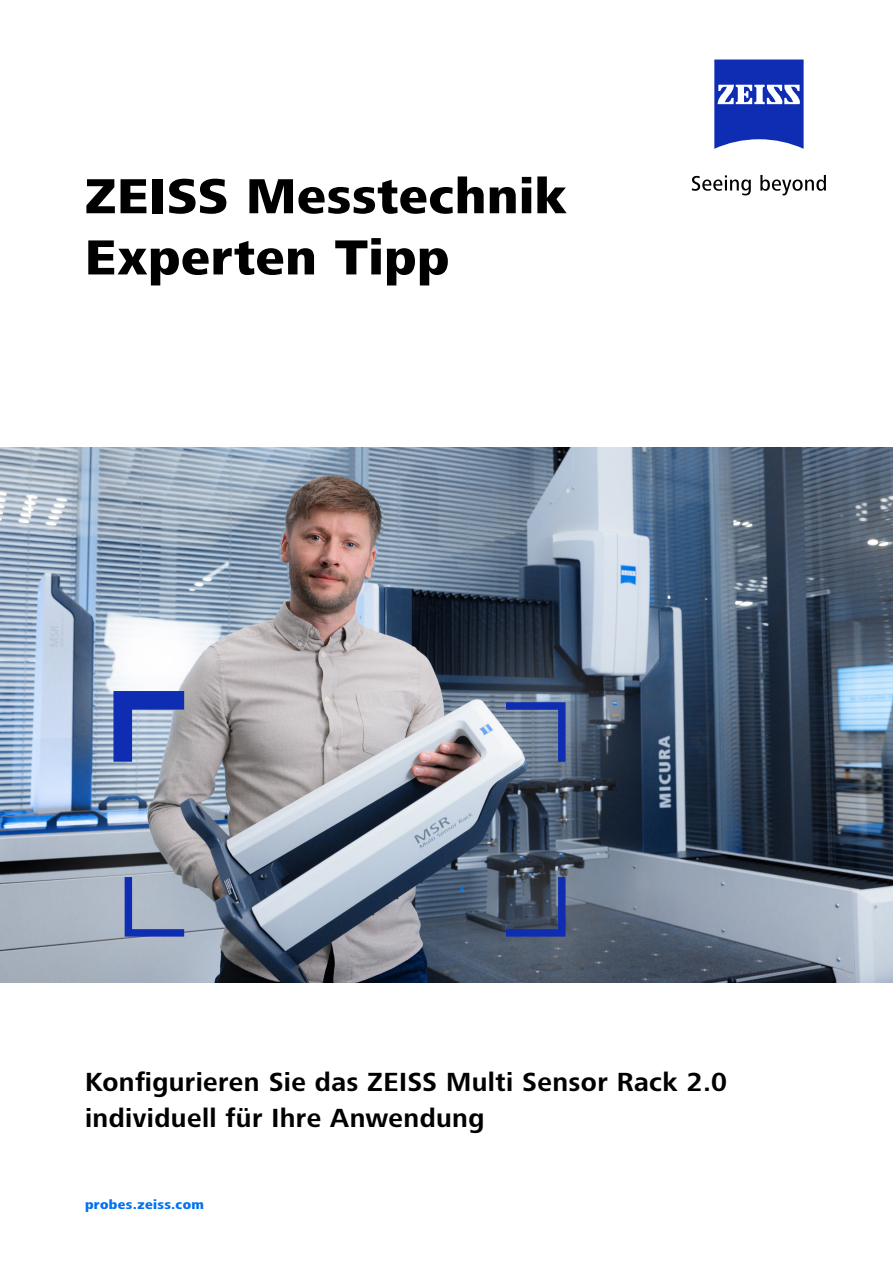
<style>
.page{position:relative;width:893px;height:1263px;background:#fff}
.page>*{position:absolute;margin:0;border:0;box-sizing:border-box;transform-origin:0 0}
.t1{font:800 51px/61.2px "ZEISS Frutiger Next W1 G";letter-spacing:.015em;color:#000}
.t2{font:700 27px/36px "ZEISS Frutiger Next W1 G";letter-spacing:.015em;color:#000}
.t3{font:800 13.5px "ZEISS Frutiger Next W1 G";letter-spacing:.03em;color:#0072ef}
</style>
<div class="page">
<svg style="left:714px;top:60px;width:90px;height:89px"></svg>
<svg style="left:692px;top:175px;width:59px;height:20px"></svg>
<svg style="left:760px;top:175px;width:66px;height:20px"></svg>
<img style="left:0;top:448px;width:893px;height:534px">
<svg style="left:0;top:573px;width:298px;height:302px;background:#aab4c3"></svg>
<svg style="left:113px;top:691px;width:71px;height:71px;background:#687cbf"></svg>
<img style="left:7px;top:766px;width:288px;height:217px">
<svg style="left:125px;top:877px;width:59px;height:59px;background:#8c9ac2"></svg>
<svg style="left:395px;top:585px;width:288px;height:181px;background:#636e7e"></svg>
<svg style="left:506px;top:702px;width:60px;height:60px;background:#697ca8"></svg>
<svg style="left:395px;top:766px;width:288px;height:217px;background:#596677"></svg>
<svg style="left:506px;top:877px;width:60px;height:59px;background:#36456e"></svg>
<h1 class="t1" style="left:85px;top:163px;width:483px">ZEISS Messtechnik<br>Experten Tipp</h1>
<p class="t2" style="left:85px;top:1063px;width:643px">Konfigurieren Sie das ZEISS Multi Sensor Rack 2.0 individuell für Ihre Anwendung</p>
<p class="t3" style="left:85px;top:1195px;width:120px">probes.zeiss.com</p>
</div>
